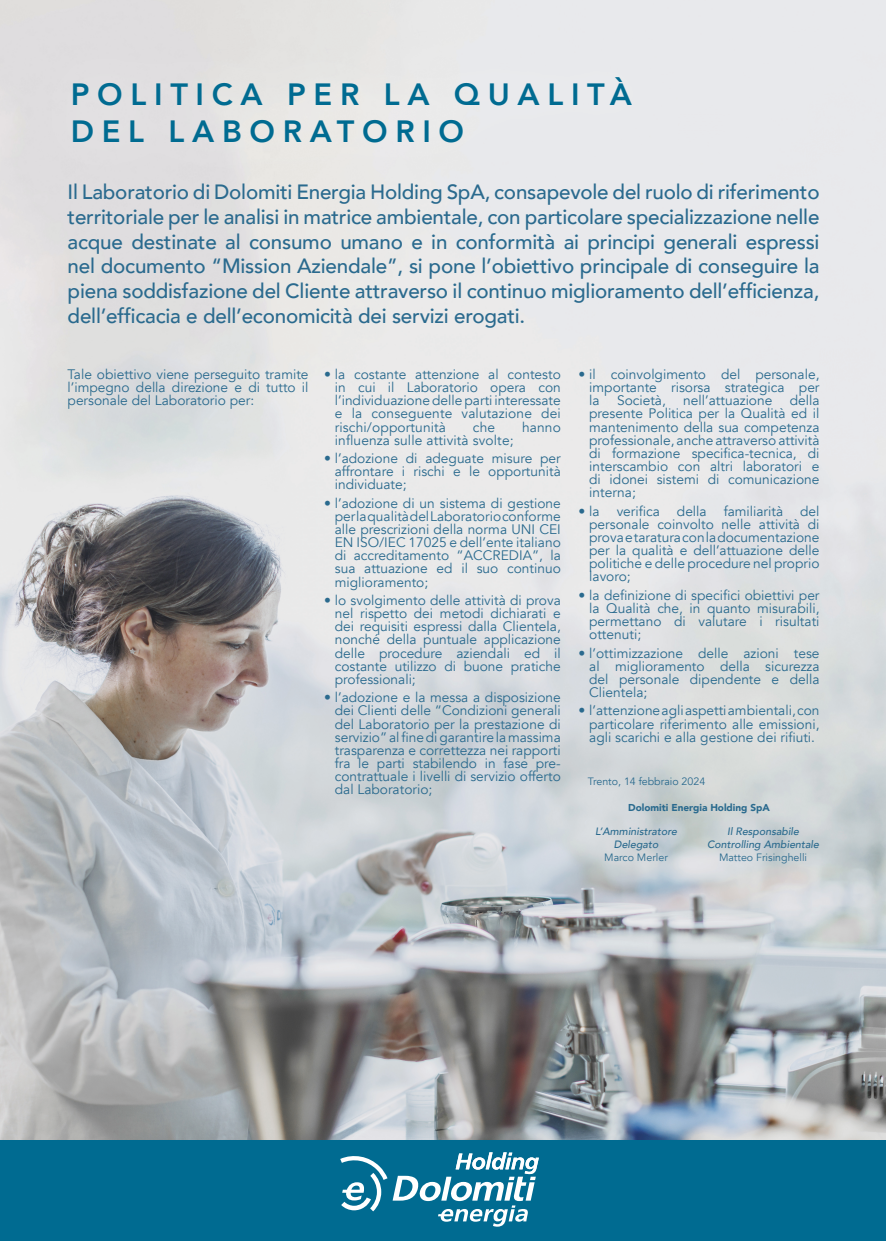
<style>
.page{position:relative;width:886px;height:1241px;background:#fff}
.page>*{position:absolute;margin:0;border:0;box-sizing:border-box;transform-origin:0 0}
.t1{font:800 30.69px/36.8px "Avenir";letter-spacing:.25em;color:#006b91}
.t2{font:500 20.62px/24.8px "Avenir";letter-spacing:-.01em;color:#2a6a8e;text-align:justify}
.t3{font:13.75px/13.1px "Avenir";color:#2a6a8e;text-align:justify}
.t4{font:italic 500 10.62px "Avenir";color:#2a6a8e}
.t5{font:10.62px "Avenir";color:#2a6a8e}
.t6{font:900 10px "Avenir";color:#2a6a8e}
</style>
<div class="page">
<img style="left:0;top:0;width:886px;height:1140px">
<div style="left:26px;top:36px;width:647px;height:152px;background:#e8e8e6"></div>
<div style="left:0;top:1140px;width:886px;height:100px;background:#006b91"></div>
<svg style="left:340px;top:1156px;width:47px;height:55px"></svg>
<svg style="left:393px;top:1152px;width:146px;height:74px"></svg>
<p class="t1" style="left:71px;top:74px;width:562px">POLITICA PER LA QUALITÀ<br>DEL LABORATORIO</p>
<p class="t2" style="left:68px;top:178px;width:753px">Il Laboratorio di Dolomiti Energia Holding SpA, consapevole del ruolo di riferimento territoriale per le analisi in matrice ambientale, con particolare specializzazione nelle acque destinate al consumo umano e in conformità ai principi generali espressi nel documento “Mission Aziendale”, si pone l’obiettivo principale di conseguire la piena soddisfazione del Cliente attraverso il continuo miglioramento dell’efficienza, dell’efficacia e dell’economicità dei servizi erogati.</p>
<p class="t3" style="left:68px;top:368px;width:242px">Tale obiettivo viene perseguito tramite l’impegno della direzione e di tutto il personale del Laboratorio per:</p>
<p class="t3" style="left:335px;top:368px;width:227px;text-indent:-11px">• la costante attenzione al contesto in cui il Laboratorio opera con l’individuazione delle parti interessate e la conseguente valutazione dei rischi/opportunità</p>
<p class="t3" style="left:473px;top:420px;width:24px">che</p>
<p class="t3" style="left:522px;top:420px;width:40px">hanno</p>
<p class="t3" style="left:335px;top:433px;width:180px">influenza sulle attività svolte;</p>
<p class="t3" style="left:335px;top:452px;width:227px;text-indent:-11px">• l’adozione di adeguate misure per affrontare i rischi e le opportunità individuate;</p>
<p class="t3" style="left:335px;top:496px;width:227px;text-indent:-11px">• l’adozione di un sistema di gestione per la qualità del Laboratorio conforme alle prescrizioni della norma UNI CEI EN ISO/IEC 17025 e dell’ente italiano di accreditamento “ACCREDIA”, la sua attuazione ed il suo continuo miglioramento;</p>
<p class="t3" style="left:335px;top:594px;width:227px;text-indent:-11px">• lo svolgimento delle attività di prova nel rispetto dei metodi dichiarati e dei requisiti espressi dalla Clientela, nonché della puntuale applicazione delle procedure aziendali ed il costante utilizzo di buone pratiche professionali;</p>
<p class="t3" style="left:335px;top:691px;width:227px;text-indent:-11px">• l’adozione e la messa a disposizione dei Clienti delle “Condizioni generali del Laboratorio per la prestazione di servizio” al fine di garantire la massima trasparenza e correttezza nei rapporti fra le parti stabilendo in fase pre&shy;contrattuale i livelli di servizio offerto dal Laboratorio;</p>
<p class="t3" style="left:589px;top:368px;width:232px;text-indent:-11px">• il coinvolgimento del personale, importante risorsa strategica per la</p>
<p class="t3" style="left:589px;top:394px;width:232px;text-indent:200px">della presente Politica per la Qualità ed il mantenimento della sua competenza professionale, anche attraverso attività di formazione specifica-tecnica, di interscambio con altri laboratori e di idonei sistemi di comunicazione interna;</p>
<p class="t3" style="left:589px;top:504px;width:232px;text-indent:-11px">• la verifica della familiarità del personale coinvolto nelle attività di prova e taratura con la documentazione per la qualità e dell’attuazione delle politiche e delle procedure nel proprio lavoro;</p>
<p class="t3" style="left:589px;top:588px;width:232px;text-indent:-11px">• la definizione di specifici obiettivi per la Qualità che, in quanto misurabili, permettano di valutare i risultati ottenuti;</p>
<p class="t3" style="left:589px;top:646px;width:232px;text-indent:-11px">• l’ottimizzazione delle azioni tese al miglioramento della sicurezza del personale dipendente e della Clientela;</p>
<p class="t3" style="left:589px;top:704px;width:232px;text-indent:-11px">• l’attenzione agli aspetti ambientali, con particolare riferimento alle emissioni, agli scarichi e alla gestione dei rifiuti.</p>
<p class="t3" style="left:617px;top:394px;width:50px">Società,</p>
<p class="t3" style="left:683px;top:394px;width:91px">nell’attuazione</p>
<p class="t5" style="left:588px;top:775px;width:119px">Trento, 14 febbraio 2024</p>
<p class="t6" style="left:628px;top:799px;width:143px">Dolomiti Energia Holding SpA</p>
<p class="t4" style="left:595px;top:824px;width:83px">L’Amministratore</p>
<p class="t4" style="left:614px;top:837px;width:46px">Delegato</p>
<p class="t5" style="left:604px;top:850px;width:65px">Marco Merler</p>
<p class="t4" style="left:727px;top:824px;width:74px">Il Responsabile</p>
<p class="t4" style="left:707px;top:837px;width:113px">Controlling Ambientale</p>
<p class="t5" style="left:719px;top:850px;width:90px">Matteo Frisinghelli</p>
</div>
